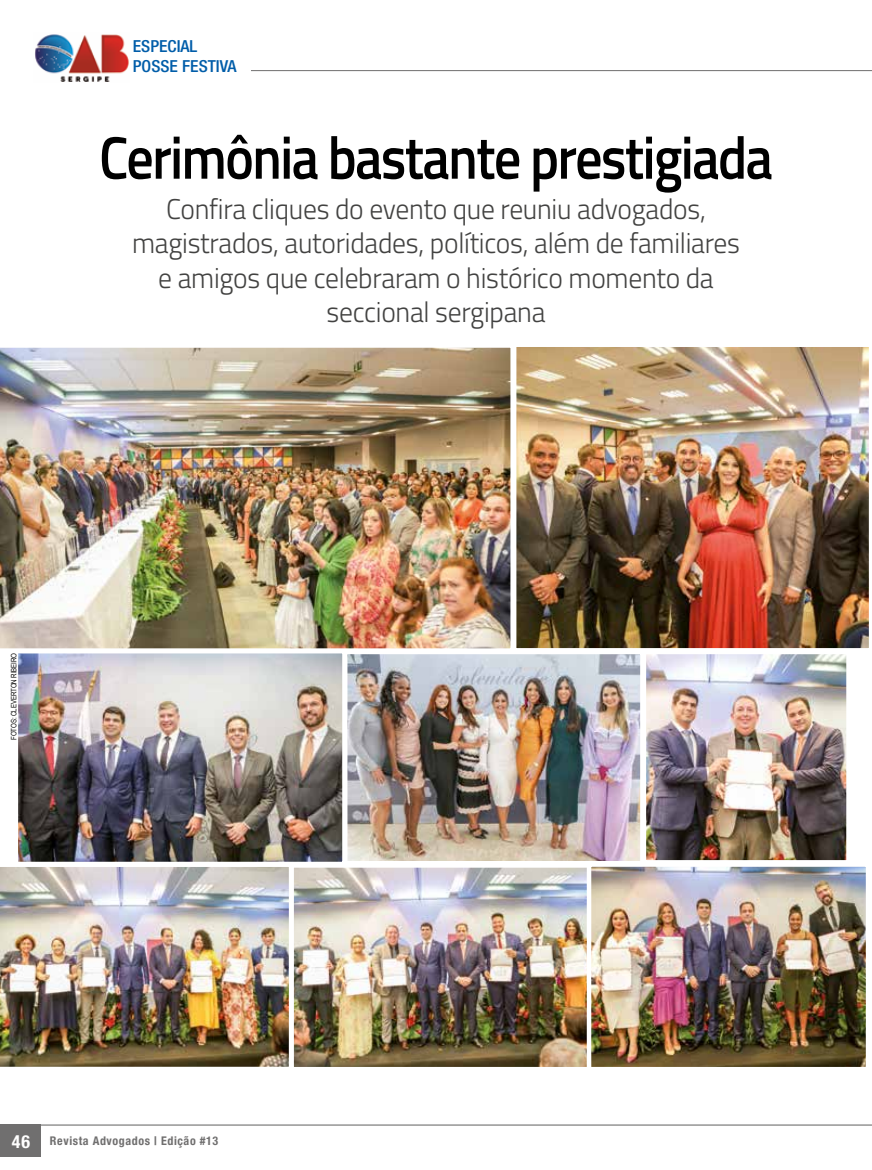
<style>
.page{position:relative;width:872px;height:1170px;background:#fff}
.page>*{position:absolute;margin:0;border:0;box-sizing:border-box;transform-origin:0 0}
.t1{font:600 60px "Titillium Web";letter-spacing:-.03em;color:#000;scale:.9 1}
.t2{font:300 28.65px/34.3px "Titillium Web";letter-spacing:-.01em;color:#424241;text-align:center}
.t3{font:500 condensed 16.65px/20px "Helvetica Neue LT Std";color:#005da9;scale:1.06 1}
.t4{font:700 condensed 12px "Helvetica Neue LT Std";letter-spacing:.05em;color:#706f6f}
.t5{font:7.5px "Arial Narrow";letter-spacing:-.01em;color:#000}
.s1{font-size:18px;color:#fff}
</style>
<div class="page">
<div style="left:0;top:1124px;width:41px;height:33px;background:#706f6f"></div>
<hr style="left:40px;top:1124px;width:832px;height:1px;background:#727271">
<hr style="left:251px;top:70px;width:621px;height:1px;background:#706f6f">
<img style="left:294px;top:868px;width:293px;height:198px">
<div style="left:289px;top:863px;width:306px;height:208px;border:4px solid #fff"></div>
<img style="left:592px;top:867px;width:273px;height:199px">
<div style="left:587px;top:862px;width:283px;height:209px;border:4px solid #fff"></div>
<img style="left:516px;top:347px;width:353px;height:302px">
<img style="left:19px;top:654px;width:620px;height:207px">
<div style="left:343px;top:649px;width:301px;height:216px;border:4px solid #fff"></div>
<img style="left:0;top:347px;width:515px;height:305px">
<img style="left:0;top:866px;width:293px;height:205px">
<img style="left:646px;top:654px;width:199px;height:205px">
<div style="left:641px;top:649px;width:209px;height:215px;border:4px solid #fff"></div>
<div style="left:14px;top:649px;width:333px;height:217px;border:4px solid #fff"></div>
<img style="left:35px;top:34px;width:94px;height:48px">
<p class="t3" style="left:133px;top:36px;width:99px">ESPECIAL<br>POSSE FESTIVA</p>
<h1 class="t1" style="left:99px;top:113px;width:750px">Cerimônia bastante prestigiada</h1>
<p class="t2" style="left:132px;top:190px;width:609px">Confira cliques do evento que reuniu advogados, magistrados, autoridades, políticos, além de familiares e amigos que celebraram o histórico momento da seccional sergipana</p>
<p class="t5" style="left:8px;top:740px;width:89px;rotate:-90deg">FOTOS: CLEVERTON RIBEIRO</p>
<p class="t4" style="left:12px;top:1132px;width:208px"><span class="s1">46</span> Revista Advogados | Edição #13</p>
</div>
